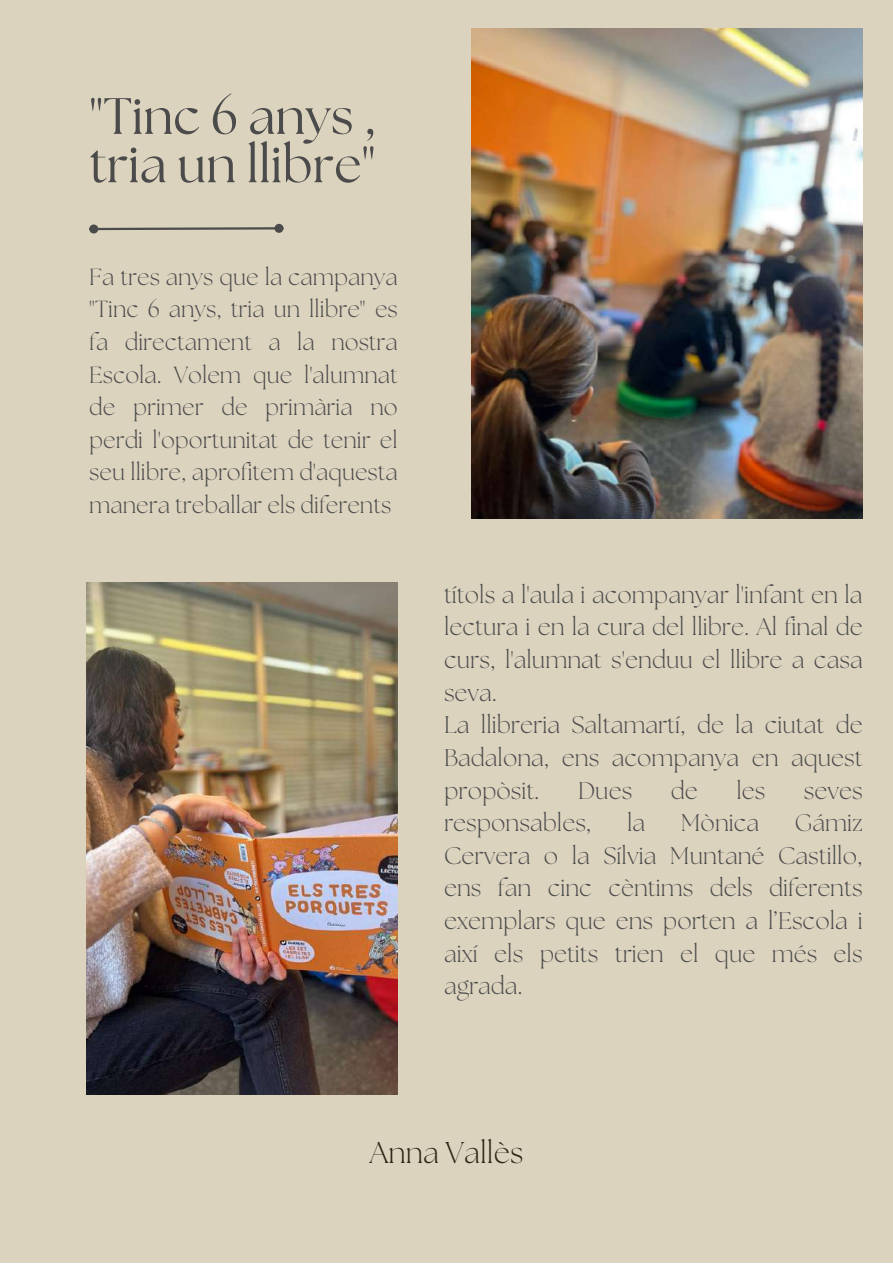
<style>
.page{position:relative;width:893px;height:1264px;background:#fff}
.page>*{position:absolute;margin:0;border:0;box-sizing:border-box;transform-origin:0 0}
.t1{font:51px/48.3px "The Seasons";color:#4b4b4b}
.t2{font:300 30px "The Seasons";color:#2e2415}
.t3{font:300 24px/32.5px "The Seasons";color:#4b4b4b}
.t4{font:300 23.25px/32.5px "The Seasons";color:#4b4b4b;text-align:justify}
</style>
<div class="page">
<div style="left:0;top:0;width:892px;height:1262px;background:#dcd3bf"></div>
<img style="left:471px;top:28px;width:391px;height:490px">
<img style="left:87px;top:582px;width:310px;height:512px">
<svg style="left:98px;top:227px;width:176px;height:4px"></svg>
<div style="left:90px;top:226px;width:7px;height:6px;background:#4b4b4b;border-radius:50%"></div>
<div style="left:89px;top:224px;width:9px;height:9px;border:2px solid #4b4b4b;border-radius:50%"></div>
<div style="left:275px;top:225px;width:7px;height:7px;background:#4b4b4b;border-radius:50%"></div>
<div style="left:274px;top:224px;width:9px;height:9px;border:2px solid #4b4b4b;border-radius:50%"></div>
<h1 class="t1" style="left:89px;top:95px;width:288px">"Tinc 6 anys , tria un llibre"</h1>
<p class="t4" style="left:89px;top:262px;width:310px">Fa tres anys que la campanya "Tinc 6 anys, tria un llibre" es fa directament a la nostra Escola. Volem que l'alumnat de primer de primària no perdi l'oportunitat de tenir el seu llibre, aprofitem d'aquesta manera treballar els diferents</p>
<p class="t3" style="left:444px;top:580px;width:420px">títols a l'aula i acompanyar l'infant en la lectura i en la cura del llibre. Al final de curs, l'alumnat s'enduu el llibre a casa seva.<br>La llibreria Saltamartí, de la ciutat de<br>Badalona, ens acompanya en aquest propòsit.</p>
<p class="t3" style="left:578px;top:775px;width:56px">Dues</p>
<p class="t3" style="left:670px;top:775px;width:28px">de</p>
<p class="t3" style="left:736px;top:775px;width:31px">les</p>
<p class="t3" style="left:803px;top:775px;width:60px">seves</p>
<p class="t3" style="left:444px;top:808px;width:149px">responsables,</p>
<p class="t3" style="left:627px;top:808px;width:20px">la</p>
<p class="t3" style="left:680px;top:808px;width:80px">Mònica</p>
<p class="t3" style="left:444px;top:808px;width:420px;text-align:justify;text-indent:351px">Gámiz Cervera o la Sílvia Muntané Castillo, ens fan cinc cèntims dels diferents exemplars que ens porten a l’Escola i així els petits trien el que més els agrada.</p>
<p class="t2" style="left:369px;top:1138px;width:155px">Anna Vallès</p>
</div>
